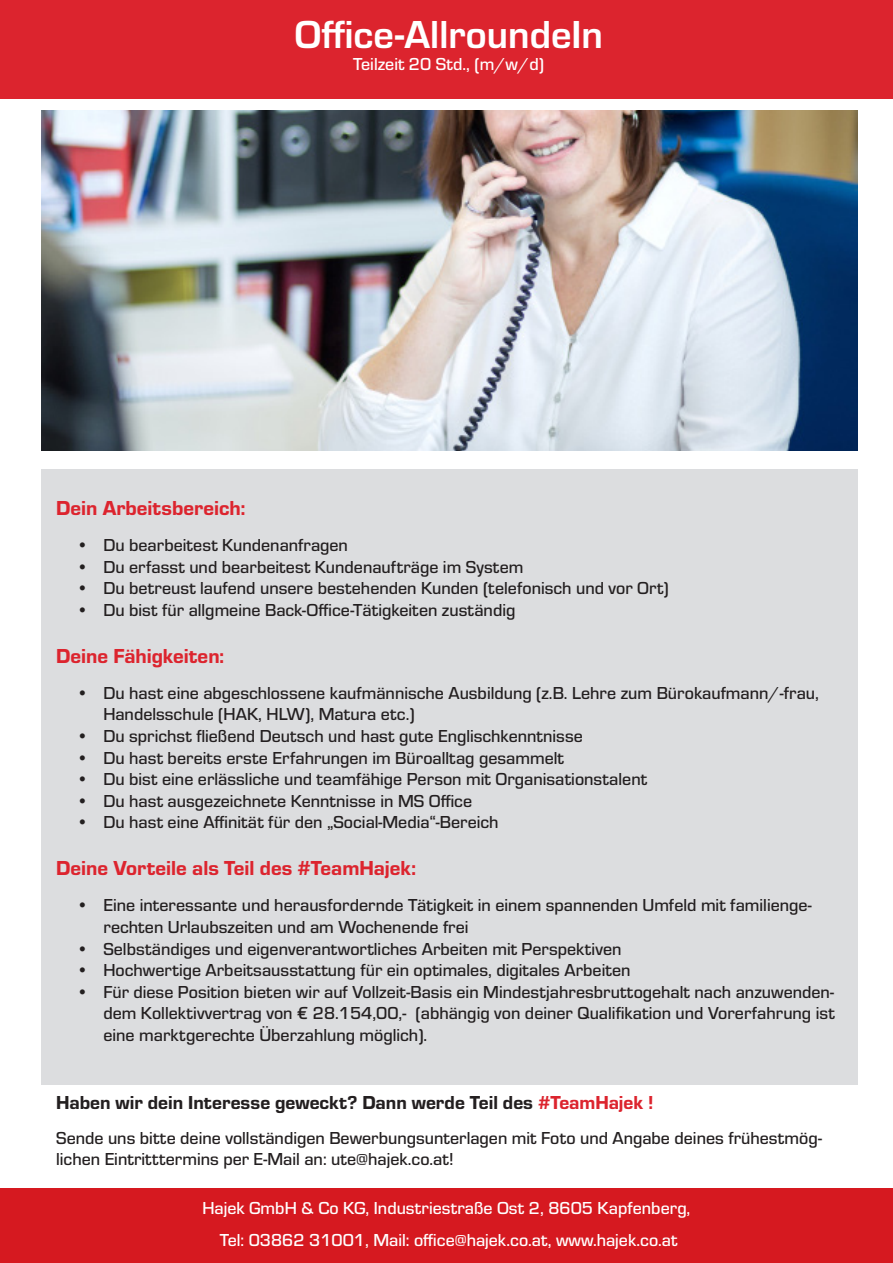
<style>
.page{position:relative;width:893px;height:1263px;background:#fff}
.page>*{position:absolute;margin:0;border:0;box-sizing:border-box;transform-origin:0 0}
.t1{font:700 40.5px "Eurostile";color:#fff}
.t2{font:21px "Eurostile Hea";color:#dc242e}
.t3{font:19.5px "Eurostile Hea";color:#231f20}
.t4{font:500 18px/21.6px "Eurostile";color:#231f20}
.t5{font:500 18px "Eurostile";color:#fff}
.s1{color:#dc242e}
</style>
<div class="page">
<div style="left:0;top:0;width:893px;height:99px;background:#dc242e"></div>
<div style="left:41px;top:469px;width:817px;height:616px;background:#dcdddf"></div>
<div style="left:0;top:1188px;width:893px;height:75px;background:#d61920"></div>
<img style="left:41px;top:111px;width:817px;height:339px">
<p class="t1" style="left:294px;top:6px;width:310px">Office-AllroundeIn</p>
<p class="t5" style="left:353px;top:52px;width:192px">Teilzeit 20 Std., (m/w/d)</p>
<p class="t2" style="left:56px;top:493px;width:191px">Dein Arbeitsbereich:</p>
<p class="t4" style="left:76px;top:533px;width:273px">• Du bearbeitest Kundenanfragen</p>
<p class="t4" style="left:76px;top:555px;width:448px">• Du erfasst und bearbeitest Kundenaufträge im System</p>
<p class="t4" style="left:76px;top:577px;width:594px">• Du betreust laufend unsere bestehenden Kunden (telefonisch und vor Ort)</p>
<p class="t4" style="left:76px;top:598px;width:440px">• Du bist für allgmeine Back-Office-Tätigkeiten zuständig</p>
<p class="t2" style="left:56px;top:641px;width:170px">Deine Fähigkeiten:</p>
<p class="t4" style="left:103px;top:681px;width:717px;text-indent:-27px">• Du hast eine abgeschlossene kaufmännische Ausbildung (z.B. Lehre zum Bürokaufmann/-frau,<br>Handelsschule (HAK, HLW), Matura etc.)</p>
<p class="t4" style="left:76px;top:724px;width:508px">• Du sprichst fließend Deutsch und hast gute Englischkenntnisse</p>
<p class="t4" style="left:76px;top:746px;width:489px">• Du hast bereits erste Erfahrungen im Büroalltag gesammelt</p>
<p class="t4" style="left:76px;top:767px;width:572px">• Du bist eine erlässliche und teamfähige Person mit Organisationstalent</p>
<p class="t4" style="left:76px;top:789px;width:397px">• Du hast ausgezeichnete Kenntnisse in MS Office</p>
<p class="t4" style="left:76px;top:811px;width:424px">• Du hast eine Affinität für den „Social-Media“-Bereich</p>
<p class="t2" style="left:56px;top:853px;width:361px">Deine Vorteile als Teil des #TeamHajek:</p>
<p class="t4" style="left:103px;top:893px;width:710px;text-indent:-27px">• Eine interessante und herausfordernde Tätigkeit in einem spannenden Umfeld mit familienge&shy;rechten Urlaubszeiten und am Wochenende frei</p>
<p class="t4" style="left:76px;top:937px;width:547px">• Selbständiges und eigenverantwortliches Arbeiten mit Perspektiven</p>
<p class="t4" style="left:76px;top:958px;width:556px">• Hochwertige Arbeitsausstattung für ein optimales, digitales Arbeiten</p>
<p class="t4" style="left:103px;top:980px;width:733px;text-align:justify;text-indent:-27px">• Für diese Position bieten wir auf Vollzeit-Basis ein Mindestjahresbruttogehalt nach anzuwenden&shy;dem Kollektivvertrag von € 28.154,00,- (abhängig von deiner Qualifikation und Vorerfahrung ist eine marktgerechte Überzahlung möglich).</p>
<p class="t3" style="left:56px;top:1089px;width:599px">Haben wir dein Interesse geweckt? Dann werde Teil des <span class="s1">#TeamHajek !</span></p>
<p class="t4" style="left:56px;top:1126px;width:767px">Sende uns bitte deine vollständigen Bewerbungsunterlagen mit Foto und Angabe deines frühestmög&shy;lichen Eintritttermins per E-Mail an: ute@hajek.co.at!</p>
<p class="t5" style="left:203px;top:1195px;width:489px">Hajek GmbH &amp; Co KG, Industriestraße Ost 2, 8605 Kapfenberg,</p>
<p class="t5" style="left:220px;top:1228px;width:459px">Tel: 03862 31001, Mail: office@hajek.co.at, www.hajek.co.at</p>
</div>
